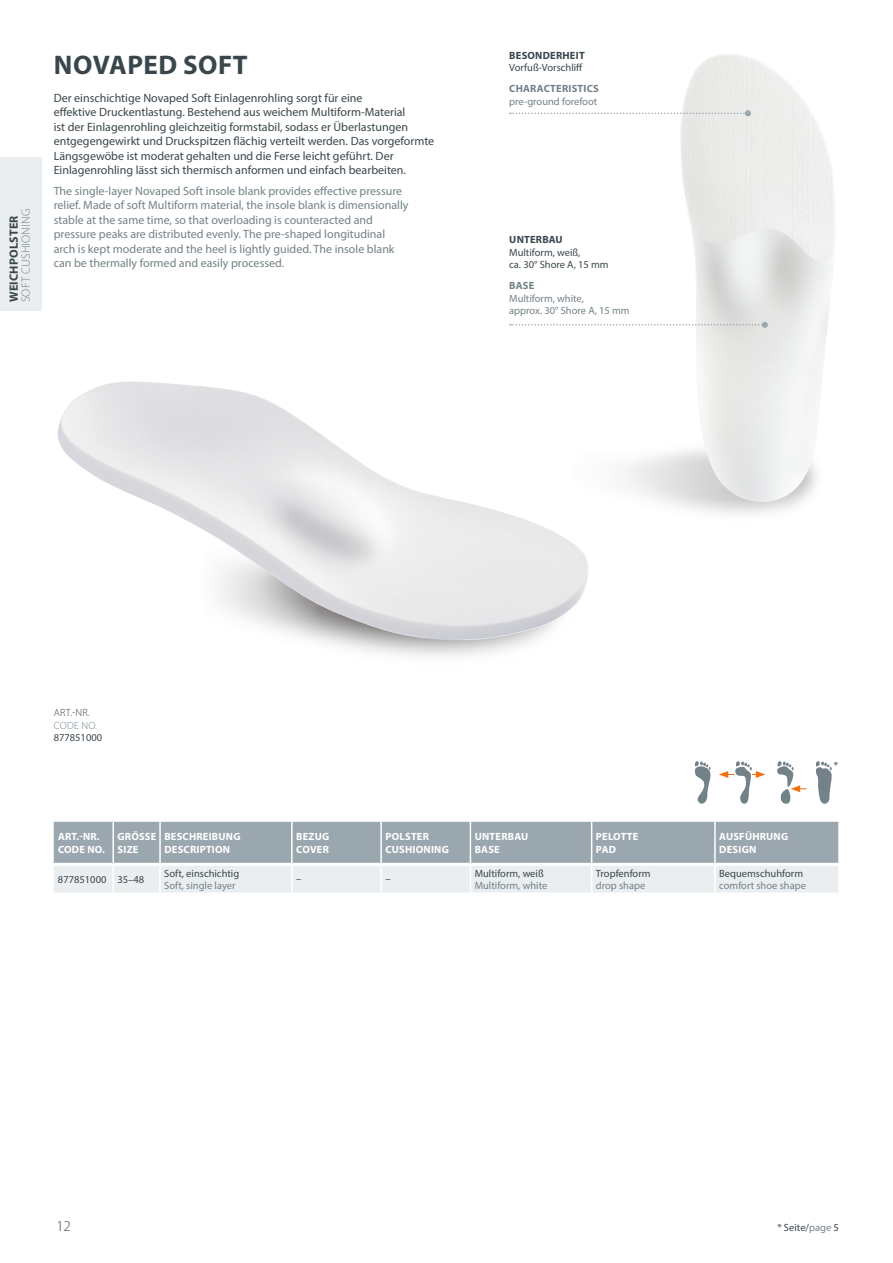
<style>
.page{position:relative;width:893px;height:1263px;background:#fff}
.page>*{position:absolute;margin:0;border:0;box-sizing:border-box;transform-origin:0 0}
.t1{font:700 27px "Myriad Pro";letter-spacing:.02em;color:#39464c}
.t2{font:300 15px "Myriad Pro";color:#39464c}
.t3{font:12px/14.4px "Myriad Pro";color:#39464c}
.t4{font:12px/14.4px "Myriad Pro";color:#738188}
.t5{font:300 12px "Myriad Pro";letter-spacing:.02em;color:#738188}
.t6{font:700 12px "Myriad Pro";letter-spacing:.02em;color:#39464c}
.t7{font:10.5px/12.6px "Myriad Pro";color:#39464c}
.t8{font:700 10.5px/12.6px "Myriad Pro";letter-spacing:.02em;color:#fff}
.t9{font:10.5px/12.6px "Myriad Pro";color:#738188}
.t10{font:700 10.5px "Myriad Pro";letter-spacing:.02em;color:#39464c}
.t11{font:700 10.5px "Myriad Pro";letter-spacing:.02em;color:#738188}
.t12{font:300 10.5px "Myriad Pro";color:#39464c}
.t13{font:300 10.5px "Myriad Pro";letter-spacing:.02em;color:#738188}
.s1{color:#738188}
</style>
<div class="page">
<div style="left:0;top:158px;width:41px;height:153px;background:#ebeef0"></div>
<img style="left:57px;top:382px;width:531px;height:259px">
<img style="left:574px;top:413px;width:227px;height:124px">
<svg style="left:54px;top:822px;width:784px;height:71px;background:#bfc7cc"></svg>
<hr style="left:714px;top:822px;width:2px;height:42px;background:#fff">
<hr style="left:714px;top:864px;width:2px;height:28px;background:#fff">
<hr style="left:112px;top:822px;width:2px;height:42px;background:#fff">
<hr style="left:112px;top:864px;width:2px;height:28px;background:#fff">
<img style="left:680px;top:54px;width:155px;height:448px">
<svg style="left:510px;top:322px;width:258px;height:6px"></svg>
<svg style="left:510px;top:110px;width:241px;height:6px"></svg>
<svg style="left:816px;top:761px;width:16px;height:43px"></svg>
<svg style="left:777px;top:761px;width:29px;height:43px"></svg>
<svg style="left:694px;top:761px;width:71px;height:43px"></svg>
<p class="t6" style="left:6px;top:302px;width:88px;rotate:-90deg">WEICHPOLSTER</p>
<p class="t5" style="left:19px;top:302px;width:95px;rotate:-90deg">SOFT CUSHIONING</p>
<h1 class="t1" style="left:54px;top:48px;width:195px">NOVAPED SOFT</h1>
<p class="t3" style="left:54px;top:90px;width:382px">Der einschichtige Novaped Soft Einlagenrohling sorgt für eine<br>effektive Druckentlastung. Bestehend aus weichem Multiform-Material<br>ist der Einlagenrohling gleichzeitig formstabil, sodass er Überlastungen entgegengewirkt und Druckspitzen flächig verteilt werden. Das vorgeformte Längsgewöbe ist moderat gehalten und die Ferse leicht geführt. Der Einlagenrohling lässt sich thermisch anformen und einfach bearbeiten.</p>
<p class="t4" style="left:54px;top:183px;width:356px">The single-layer Novaped Soft insole blank provides effective pressure relief. Made of soft Multiform material, the insole blank is dimensionally stable at the same time, so that overloading is counteracted and pressure peaks are distributed evenly. The pre-shaped longitudinal arch is kept moderate and the heel is lightly guided. The insole blank can be thermally formed and easily processed.</p>
<p class="t10" style="left:509px;top:48px;width:77px">BESONDERHEIT</p>
<p class="t7" style="left:509px;top:61px;width:75px">Vorfuß-Vorschliff</p>
<p class="t11" style="left:509px;top:82px;width:91px">CHARACTERISTICS</p>
<p class="t9" style="left:509px;top:95px;width:90px">pre-ground forefoot</p>
<p class="t10" style="left:509px;top:233px;width:55px">UNTERBAU</p>
<p class="t7" style="left:509px;top:246px;width:101px">Multiform, weiß,<br>ca. 30° Shore A, 15 mm</p>
<p class="t11" style="left:509px;top:279px;width:27px">BASE</p>
<p class="t9" style="left:509px;top:292px;width:122px">Multiform, white,<br>approx. 30° Shore A, 15 mm</p>
<p class="t12" style="left:54px;top:706px;width:37px">ART.-NR.</p>
<p class="t13" style="left:54px;top:719px;width:45px">CODE NO.</p>
<p class="t7" style="left:54px;top:731px;width:50px">877851000</p>
<p class="t8" style="left:58px;top:830px;width:48px">ART.-NR.<br>CODE NO.</p>
<p class="t8" style="left:118px;top:830px;width:40px">GRÖSSE<br>SIZE</p>
<p class="t8" style="left:164px;top:830px;width:78px">BESCHREIBUNG<br>DESCRIPTION</p>
<p class="t8" style="left:296px;top:830px;width:35px">BEZUG<br>COVER</p>
<p class="t8" style="left:385px;top:830px;width:65px">POLSTER<br>CUSHIONING</p>
<p class="t8" style="left:475px;top:830px;width:55px">UNTERBAU<br>BASE</p>
<p class="t8" style="left:596px;top:830px;width:44px">PELOTTE<br>PAD</p>
<p class="t8" style="left:719px;top:830px;width:70px">AUSFÜHRUNG<br>DESIGN</p>
<p class="t7" style="left:58px;top:873px;width:88px">877851000 35–48</p>
<p class="t7" style="left:164px;top:867px;width:77px">Soft, einschichtig</p>
<p class="t9" style="left:164px;top:879px;width:73px">Soft, single layer</p>
<p class="t7" style="left:475px;top:867px;width:71px">Multiform, weiß</p>
<p class="t9" style="left:475px;top:879px;width:74px">Multiform, white</p>
<p class="t7" style="left:596px;top:867px;width:56px">Tropfenform</p>
<p class="t9" style="left:596px;top:879px;width:51px">drop shape</p>
<p class="t7" style="left:719px;top:867px;width:85px">Bequemschuhform</p>
<p class="t9" style="left:719px;top:879px;width:88px">comfort shoe shape</p>
<p class="t7" style="left:296px;top:873px;width:7px">–</p>
<p class="t7" style="left:385px;top:873px;width:7px">–</p>
<p class="t7" style="left:834px;top:758px;width:6px">*</p>
<p class="t2" style="left:56px;top:1217px;width:16px">12</p>
<p class="t7" style="left:777px;top:1221px;width:63px">* Seite/<span class="s1">page</span> 5</p>
</div>
